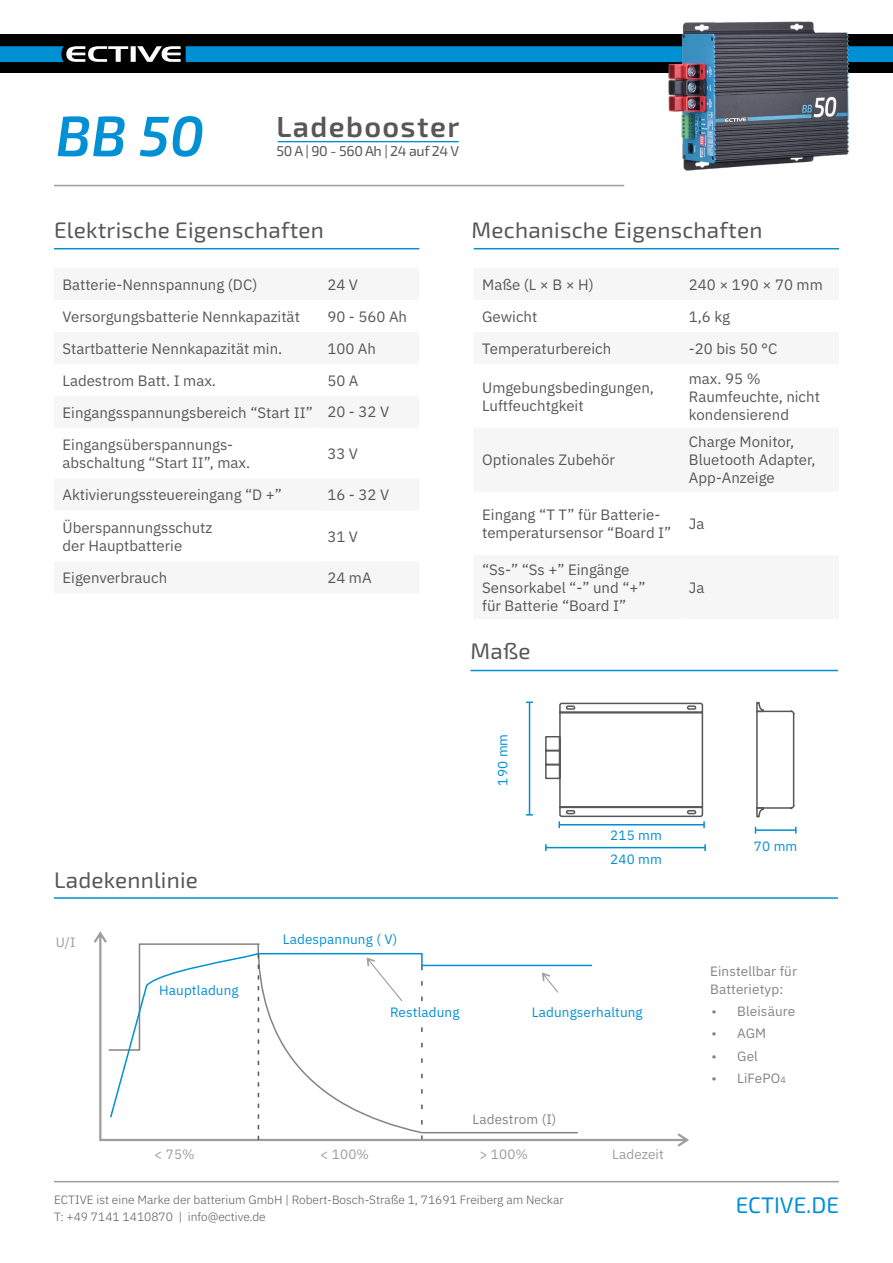
<style>
.page{position:relative;width:893px;height:1263px;background:#fff}
.page>*{position:absolute;margin:0;border:0;box-sizing:border-box;transform-origin:0 0}
.t1{font:italic 600 56.7px "Exo 2";color:#0090d4}
.t2{font:600 29.1px "Exo 2";letter-spacing:.05em;color:#575756}
.t3{font:22.5px "Exo 2";letter-spacing:.01em;color:#575756}
.t4{font:22.5px "Exo 2";color:#0090d4}
.t5{font:15px/32px "IBM Plex Sans";color:#575756}
.t6{font:14.25px "Exo 2";letter-spacing:-.02em;color:#575756}
.t7{font:13.5px "IBM Plex Sans";letter-spacing:.01em;color:#0090d4}
.t8{font:13.5px/18px "IBM Plex Sans";letter-spacing:.01em;color:#838382}
.t9{font:13.5px "IBM Plex Sans";letter-spacing:.01em;color:#9d9d9c}
.t10{font:300 12px/16.5px "IBM Plex Sans";color:#575756}
.s1{font-size:9px}
</style>
<div class="page">
<div style="left:0;top:35px;width:893px;height:38px;background:#000"></div>
<svg style="left:0;top:46px;width:181px;height:16px"></svg>
<div style="left:186px;top:46px;width:707px;height:16px;background:#0090d4"></div>
<hr style="left:54px;top:248px;width:365px;height:1px;background:#0090d4">
<hr style="left:474px;top:248px;width:365px;height:1px;background:#0090d4">
<hr style="left:54px;top:185px;width:570px;height:1px;background:#9d9d9c">
<hr style="left:471px;top:670px;width:367px;height:1px;background:#0090d4">
<hr style="left:54px;top:1181px;width:785px;height:1px;background:#9d9d9c">
<hr style="left:54px;top:897px;width:784px;height:2px;background:#0090d4">
<svg style="left:94px;top:931px;width:595px;height:216px"></svg>
<svg style="left:107px;top:942px;width:472px;height:192px"></svg>
<svg style="left:258px;top:1119px;width:1px;height:21px"></svg>
<svg style="left:109px;top:952px;width:485px;height:167px"></svg>
<img style="left:668px;top:21px;width:181px;height:150px">
<hr style="left:278px;top:141px;width:181px;height:1px;background:#0090d4">
<hr style="left:546px;top:847px;width:159px;height:1px;background:#008fd1">
<svg style="left:545px;top:844px;width:2px;height:7px"></svg>
<svg style="left:704px;top:844px;width:2px;height:7px"></svg>
<hr style="left:755px;top:829px;width:41px;height:2px;background:#008fd1">
<hr style="left:529px;top:702px;width:1px;height:113px;background:#008fd1">
<svg style="left:526px;top:701px;width:7px;height:2px"></svg>
<svg style="left:756px;top:701px;width:39px;height:117px"></svg>
<svg style="left:545px;top:702px;width:160px;height:126px"></svg>
<h1 class="t1" style="left:56px;top:102px;width:150px">BB 50</h1>
<h2 class="t2" style="left:276px;top:109px;width:184px">Ladebooster</h2>
<p class="t6" style="left:276px;top:143px;width:184px">50 A | 90 - 560 Ah | 24 auf 24 V</p>
<h3 class="t3" style="left:54px;top:217px;width:271px">Elektrische Eigenschaften</h3>
<h3 class="t3" style="left:472px;top:217px;width:292px">Mechanische Eigenschaften</h3>
<p class="t5" style="left:63px;top:267px;width:252px">Batterie-Nennspannung (DC)<br>Versorgungsbatterie Nennkapazität<br>Startbatterie Nennkapazität min.<br>Ladestrom Batt. I max.<br>Eingangsspannungsbereich “Start II”<br>Eingangsüberspannungs-</p>
<p class="t5" style="left:63px;top:445px;width:221px;line-height:32.4px">abschaltung “Start II”, max.<br>Aktivierungssteuereingang “D +”<br>Überspannungsschutz</p>
<p class="t5" style="left:63px;top:528px;width:121px;line-height:32.4px">der Hauptbatterie<br>Eigenverbrauch</p>
<p class="t5" style="left:327px;top:267px;width:81px">24 V<br>90 - 560 Ah<br>100 Ah<br>50 A<br>20 - 32 V</p>
<p class="t5" style="left:327px;top:436px;width:32px">33 V</p>
<p class="t5" style="left:327px;top:478px;width:63px">16 - 32 V</p>
<p class="t5" style="left:327px;top:519px;width:32px">31 V</p>
<p class="t5" style="left:327px;top:561px;width:46px">24 mA</p>
<p class="t5" style="left:482px;top:267px;width:131px">Maße (L × B × H)<br>Gewicht<br>Temperaturbereich</p>
<p class="t5" style="left:482px;top:377px;width:173px;line-height:18px">Umgebungsbedingungen,<br>Luftfeuchtgkeit</p>
<p class="t5" style="left:482px;top:443px;width:134px">Optionales Zubehör</p>
<p class="t5" style="left:482px;top:505px;width:191px;line-height:18px">Eingang “T T” für Batterie&shy;temperatursensor “Board I”</p>
<p class="t5" style="left:482px;top:559px;width:165px;line-height:18px">“Ss-” “Ss +” Eingänge<br>Sensorkabel “-” und “+” für Batterie “Board I”</p>
<h3 class="t3" style="left:471px;top:638px;width:62px">Maße</h3>
<p class="t5" style="left:689px;top:267px;width:135px">240 × 190 × 70 mm<br>1,6 kg<br>-20 bis 50 °C</p>
<p class="t5" style="left:689px;top:368px;width:133px;line-height:18px">max. 95 %<br>Raumfeuchte, nicht kondensierend</p>
<p class="t5" style="left:689px;top:432px;width:128px;line-height:18px">Charge Monitor,<br>Bluetooth Adapter,<br>App-Anzeige</p>
<p class="t5" style="left:689px;top:507px;width:17px">Ja</p>
<p class="t5" style="left:689px;top:570px;width:17px">Ja</p>
<h3 class="t3" style="left:54px;top:866px;width:145px">Ladekennlinie</h3>
<p class="t9" style="left:56px;top:932px;width:21px">U/I</p>
<p class="t7" style="left:283px;top:929px;width:116px">Ladespannung ( V)</p>
<p class="t7" style="left:159px;top:979px;width:81px">Hauptladung</p>
<p class="t7" style="left:390px;top:1002px;width:71px">Restladung</p>
<p class="t7" style="left:493px;top:785px;width:53px;rotate:-90deg">190 mm</p>
<p class="t7" style="left:610px;top:825px;width:53px">215 mm</p>
<p class="t7" style="left:610px;top:849px;width:53px">240 mm</p>
<p class="t7" style="left:532px;top:1002px;width:112px">Ladungserhaltung</p>
<p class="t8" style="left:473px;top:1108px;width:85px">Ladestrom (I)</p>
<p class="t9" style="left:154px;top:1144px;width:42px">&lt; 75%</p>
<p class="t9" style="left:320px;top:1144px;width:50px">&lt; 100%</p>
<p class="t9" style="left:479px;top:1144px;width:50px">&gt; 100%</p>
<p class="t9" style="left:612px;top:1144px;width:53px">Ladezeit</p>
<p class="t7" style="left:754px;top:835px;width:45px">70 mm</p>
<p class="t8" style="left:710px;top:961px;width:88px">Einstellbar für<br>Batterietyp:</p>
<p class="t8" style="left:712px;top:1001px;width:85px">• Bleisäure</p>
<p class="t8" style="left:712px;top:1023px;width:56px">• AGM</p>
<p class="t8" style="left:712px;top:1046px;width:48px">• Gel</p>
<p class="t8" style="left:712px;top:1068px;width:76px">• LiFePO<span class="s1">4</span></p>
<p class="t10" style="left:54px;top:1191px;width:511px">ECTIVE ist eine Marke der batterium GmbH | Robert-Bosch-Straße 1, 71691 Freiberg am Neckar<br>T: +49 7141 1410870 | info@ective.de</p>
<h3 class="t4" style="left:736px;top:1192px;width:105px">ECTIVE.DE</h3>
</div>
